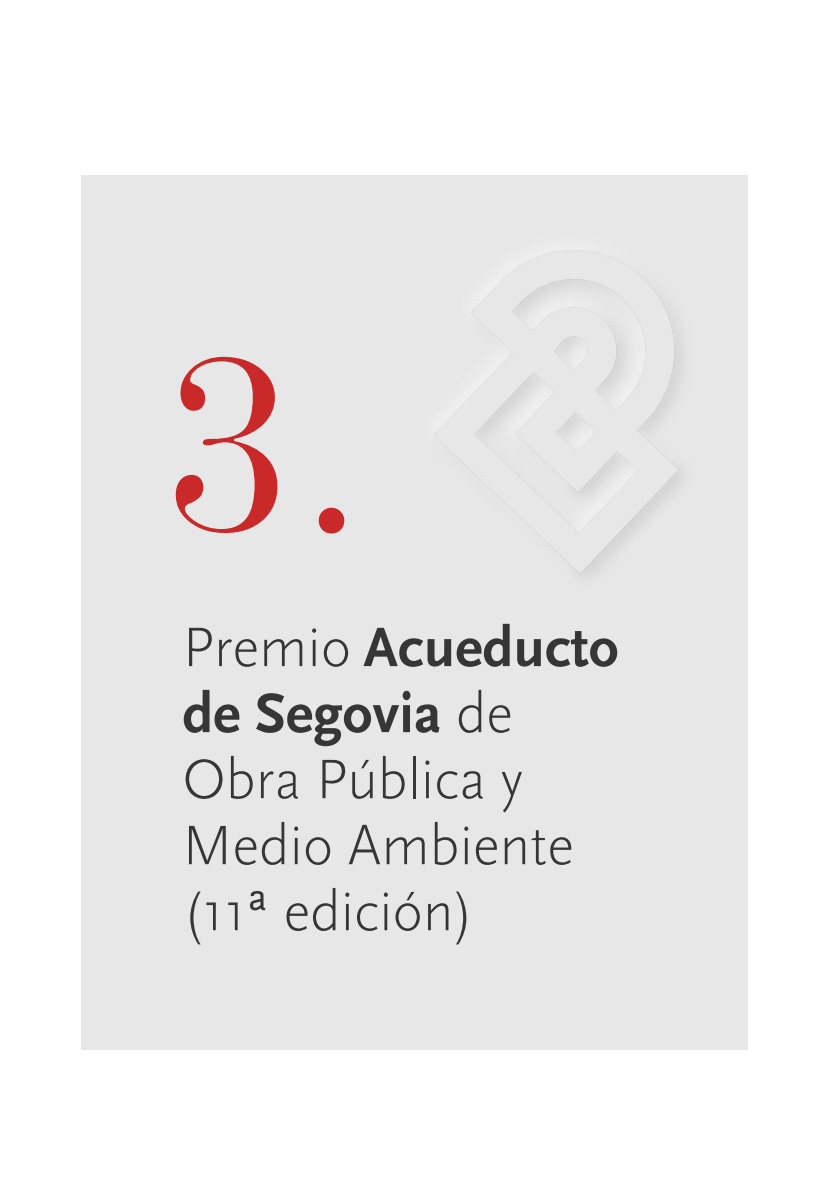
<style>
.page{position:relative;width:840px;height:1191px;background:#fff}
.page>*{position:absolute;margin:0;border:0;box-sizing:border-box;transform-origin:0 0}
.t1{font:262.6px "De Vinne BT";color:#ca2929}
.t2{font:300 58px/66px "Scala Sans Pro";color:#373636}
.t3{font:700 58px/66px "Scala Sans";color:#373636}
.s1{font-family:"Scala Sans Pro";font-weight:300}
</style>
<div class="page">
<div style="left:81px;top:175px;width:666px;height:874px;background:#e8e7e7"></div>
<svg style="left:434px;top:250px;width:248px;height:324px"></svg>
<h1 class="t1" style="left:161px;top:284px;width:206px">3.</h1>
<p class="t3" style="left:182px;top:616px;width:437px"><span class="s1">Premio</span> Acueducto de Segovia <span class="s1">de</span></p>
<p class="t2" style="left:182px;top:746px;width:393px">Obra Pública y<br>Medio Ambiente (11ª edición)</p>
</div>
